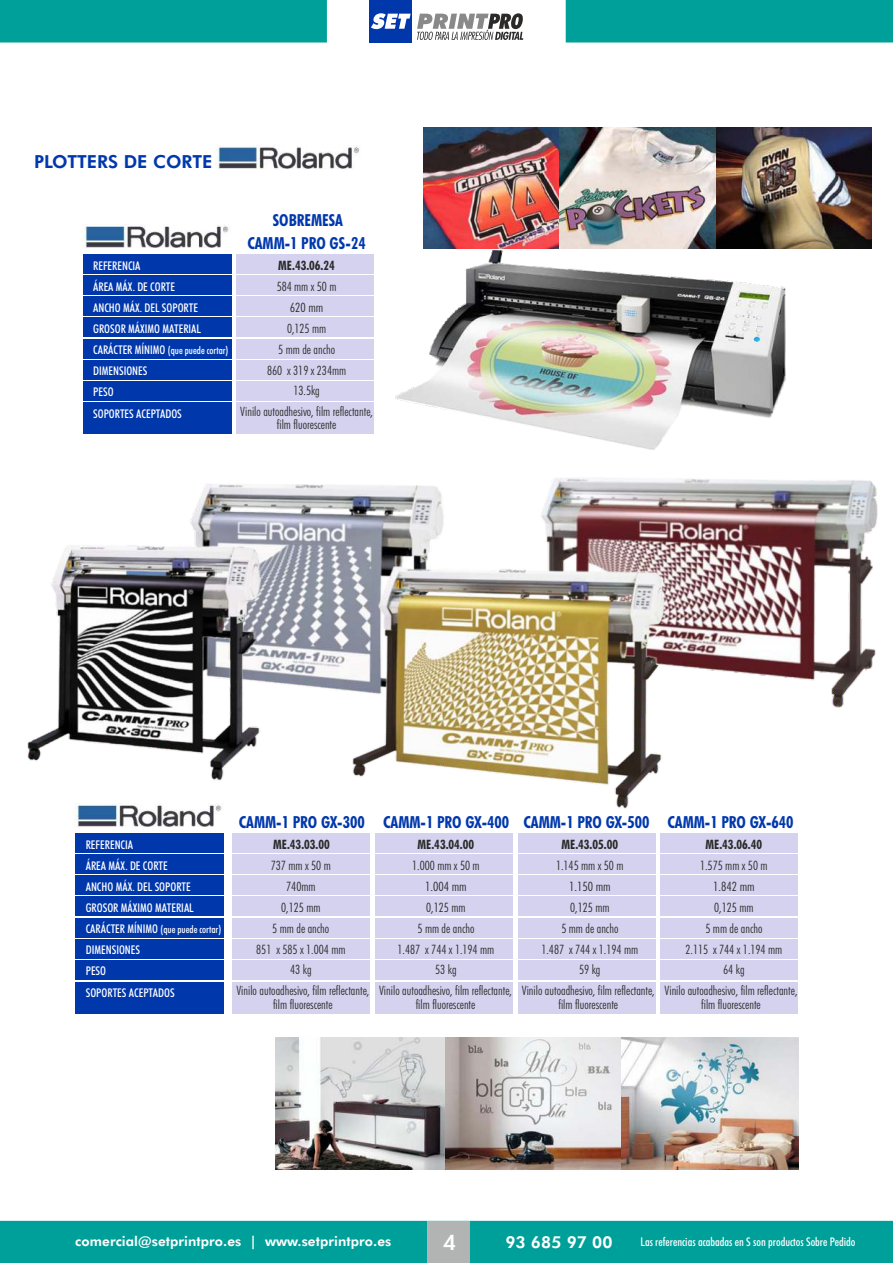
<style>
.page{position:relative;width:893px;height:1263px;background:#fff}
.page>*{position:absolute;margin:0;border:0;box-sizing:border-box;transform-origin:0 0}
.t1{font:800 21px "Futura BT";color:#fefefe}
.t2{font:800 18px "Futura BT";color:#0038ac}
.t3{font:700 condensed 16.65px "Futura BT";color:#0038ac}
.t4{font:800 16.5px "Futura BT";letter-spacing:.005em;color:#fefefe}
.t5{font:800 13.5px "Futura BT";letter-spacing:.01em;color:#fefefe}
.t6{font:300 condensed 12.9px/20.7px "Futura BT";color:#2b2a29;text-align:center}
.t7{font:700 condensed 12.9px "Futura BT";color:#2b2a29}
.t8{font:300 condensed 12.9px "Futura BT";color:#2b2a29;scale:1.06 1}
.t9{font:500 condensed 12px "Futura BT";color:#fff}
.t10{font:500 condensed 12px "Futura BT";color:#fefefe}
.t11{font:500 condensed 10.5px "Futura BT";color:#fff}
.s1{font-size:12px}
</style>
<div class="page">
<div style="left:232px;top:960px;width:138px;height:20px;background:#d4d2ef"></div>
<div style="left:375px;top:960px;width:138px;height:20px;background:#d4d2ef"></div>
<div style="left:518px;top:960px;width:137px;height:20px;background:#d4d2ef"></div>
<div style="left:661px;top:960px;width:137px;height:20px;background:#d4d2ef"></div>
<div style="left:232px;top:854px;width:138px;height:20px;background:#d4d2ef"></div>
<div style="left:375px;top:854px;width:138px;height:20px;background:#d4d2ef"></div>
<div style="left:518px;top:854px;width:137px;height:20px;background:#d4d2ef"></div>
<div style="left:661px;top:854px;width:137px;height:20px;background:#d4d2ef"></div>
<div style="left:232px;top:875px;width:138px;height:20px;background:#d4d2ef"></div>
<div style="left:375px;top:875px;width:138px;height:20px;background:#d4d2ef"></div>
<div style="left:518px;top:875px;width:137px;height:20px;background:#d4d2ef"></div>
<div style="left:661px;top:875px;width:137px;height:20px;background:#d4d2ef"></div>
<div style="left:232px;top:897px;width:138px;height:19px;background:#d4d2ef"></div>
<div style="left:375px;top:897px;width:138px;height:19px;background:#d4d2ef"></div>
<div style="left:518px;top:897px;width:137px;height:19px;background:#d4d2ef"></div>
<div style="left:661px;top:897px;width:137px;height:19px;background:#d4d2ef"></div>
<div style="left:232px;top:918px;width:138px;height:19px;background:#d4d2ef"></div>
<div style="left:375px;top:918px;width:138px;height:19px;background:#d4d2ef"></div>
<div style="left:518px;top:918px;width:137px;height:19px;background:#d4d2ef"></div>
<div style="left:661px;top:918px;width:137px;height:19px;background:#d4d2ef"></div>
<div style="left:232px;top:982px;width:138px;height:31px;background:#d4d2ef"></div>
<div style="left:375px;top:982px;width:138px;height:31px;background:#d4d2ef"></div>
<div style="left:518px;top:982px;width:137px;height:31px;background:#d4d2ef"></div>
<div style="left:661px;top:982px;width:137px;height:31px;background:#d4d2ef"></div>
<div style="left:232px;top:939px;width:138px;height:19px;background:#d4d2ef"></div>
<div style="left:375px;top:939px;width:138px;height:19px;background:#d4d2ef"></div>
<div style="left:518px;top:939px;width:137px;height:19px;background:#d4d2ef"></div>
<div style="left:661px;top:939px;width:137px;height:19px;background:#d4d2ef"></div>
<div style="left:232px;top:833px;width:138px;height:20px;background:#d4d2ef"></div>
<div style="left:375px;top:833px;width:138px;height:20px;background:#d4d2ef"></div>
<div style="left:518px;top:833px;width:137px;height:20px;background:#d4d2ef"></div>
<div style="left:661px;top:833px;width:137px;height:20px;background:#d4d2ef"></div>
<div style="left:76px;top:854px;width:148px;height:20px;background:#0038ac"></div>
<div style="left:83px;top:275px;width:148px;height:20px;background:#0038ac"></div>
<div style="left:76px;top:875px;width:148px;height:20px;background:#0038ac"></div>
<div style="left:83px;top:296px;width:148px;height:20px;background:#0038ac"></div>
<div style="left:76px;top:897px;width:148px;height:19px;background:#0038ac"></div>
<div style="left:83px;top:318px;width:148px;height:19px;background:#0038ac"></div>
<div style="left:76px;top:918px;width:148px;height:19px;background:#0038ac"></div>
<div style="left:83px;top:339px;width:148px;height:19px;background:#0038ac"></div>
<div style="left:76px;top:982px;width:148px;height:31px;background:#0038ac"></div>
<div style="left:83px;top:403px;width:148px;height:31px;background:#0038ac"></div>
<div style="left:76px;top:939px;width:148px;height:19px;background:#0038ac"></div>
<div style="left:83px;top:360px;width:148px;height:19px;background:#0038ac"></div>
<div style="left:76px;top:960px;width:148px;height:20px;background:#0038ac"></div>
<div style="left:83px;top:381px;width:148px;height:19px;background:#0038ac"></div>
<div style="left:76px;top:833px;width:148px;height:20px;background:#0038ac"></div>
<div style="left:83px;top:254px;width:148px;height:20px;background:#0038ac"></div>
<img style="left:75px;top:803px;width:147px;height:24px">
<img style="left:82px;top:224px;width:147px;height:24px">
<img style="left:216px;top:146px;width:144px;height:24px">
<img style="left:541px;top:477px;width:337px;height:231px">
<img style="left:190px;top:484px;width:254px;height:207px">
<img style="left:27px;top:544px;width:234px;height:236px">
<img style="left:352px;top:566px;width:312px;height:242px">
<img style="left:424px;top:127px;width:448px;height:122px">
<img style="left:276px;top:1037px;width:523px;height:133px">
<div style="left:236px;top:381px;width:138px;height:19px;background:#d4d2ef"></div>
<div style="left:236px;top:275px;width:138px;height:20px;background:#d4d2ef"></div>
<div style="left:236px;top:296px;width:138px;height:20px;background:#d4d2ef"></div>
<div style="left:236px;top:318px;width:138px;height:19px;background:#d4d2ef"></div>
<div style="left:236px;top:339px;width:138px;height:19px;background:#d4d2ef"></div>
<div style="left:236px;top:403px;width:138px;height:31px;background:#d4d2ef"></div>
<div style="left:236px;top:360px;width:138px;height:19px;background:#d4d2ef"></div>
<div style="left:236px;top:254px;width:138px;height:20px;background:#d4d2ef"></div>
<img style="left:396px;top:250px;width:389px;height:199px">
<div style="left:0;top:1221px;width:893px;height:42px;background:#00a09a"></div>
<div style="left:427px;top:1221px;width:43px;height:42px;background:#b2b3b3"></div>
<svg style="left:0;top:0;width:893px;height:43px"></svg>
<h2 class="t2" style="left:34px;top:154px;width:180px">PLOTTERS DE CORTE</h2>
<p class="t9" style="left:93px;top:261px;width:49px">REFERENCIA</p>
<p class="t9" style="left:93px;top:282px;width:83px">ÁREA MÁX. DE CORTE</p>
<p class="t9" style="left:93px;top:303px;width:106px">ANCHO MÁX. DEL SOPORTE</p>
<p class="t9" style="left:93px;top:324px;width:109px">GROSOR MÁXIMO MATERIAL</p>
<p class="t11" style="left:93px;top:346px;width:137px"><span class="s1">CARÁCTER MÍNIMO</span> (que puede cortar)</p>
<p class="t9" style="left:93px;top:366px;width:56px">DIMENSIONES</p>
<p class="t9" style="left:93px;top:387px;width:22px">PESO</p>
<p class="t9" style="left:93px;top:409px;width:90px">SOPORTES ACEPTADOS</p>
<p class="t3" style="left:273px;top:213px;width:71px">SOBREMESA</p>
<p class="t3" style="left:247px;top:236px;width:120px">CAMM-1 PRO GS-24</p>
<p class="t7" style="left:278px;top:260px;width:58px">ME.43.06.24</p>
<p class="t6" style="left:277px;top:277px;width:61px">584 mm x 50 m<br>620 mm<br>0,125 mm<br>5 mm de ancho</p>
<p class="t6" style="left:267px;top:361px;width:81px;line-height:20px">860 x 319 x 234mm<br>13.5kg</p>
<p class="t6" style="left:240px;top:405px;width:134px;line-height:13.8px">Vinilo autoadhesivo, film reflectante, film fluorescente</p>
<p class="t3" style="left:239px;top:815px;width:128px">CAMM-1 PRO GX-300</p>
<p class="t9" style="left:86px;top:840px;width:49px">REFERENCIA</p>
<p class="t7" style="left:273px;top:839px;width:58px">ME.43.03.00</p>
<p class="t9" style="left:86px;top:861px;width:84px">ÁREA MÁX. DE CORTE</p>
<p class="t6" style="left:271px;top:856px;width:62px">737 mm x 50 m</p>
<p class="t9" style="left:86px;top:882px;width:107px">ANCHO MÁX. DEL SOPORTE</p>
<p class="t6" style="left:286px;top:877px;width:31px">740mm</p>
<p class="t9" style="left:86px;top:903px;width:110px">GROSOR MÁXIMO MATERIAL</p>
<p class="t11" style="left:86px;top:925px;width:137px"><span class="s1">CARÁCTER MÍNIMO</span> (que puede cortar)</p>
<p class="t6" style="left:272px;top:898px;width:59px">0,125 mm<br>5 mm de ancho</p>
<p class="t9" style="left:86px;top:945px;width:56px">DIMENSIONES</p>
<p class="t6" style="left:256px;top:940px;width:91px">851 x 585 x 1.004 mm</p>
<p class="t9" style="left:86px;top:966px;width:22px">PESO</p>
<p class="t6" style="left:290px;top:960px;width:23px">43 kg</p>
<p class="t3" style="left:383px;top:815px;width:128px">CAMM-1 PRO GX-400</p>
<p class="t3" style="left:523px;top:815px;width:272px">CAMM-1 PRO GX-500 CAMM-1 PRO GX-640</p>
<p class="t7" style="left:417px;top:839px;width:58px">ME.43.04.00</p>
<p class="t7" style="left:561px;top:839px;width:58px">ME.43.05.00</p>
<p class="t7" style="left:705px;top:839px;width:58px">ME.43.06.40</p>
<p class="t6" style="left:397px;top:856px;width:98px">1.000 mm x 50 m<br>1.004 mm<br>0,125 mm<br>5 mm de ancho<br>1.487 x 744 x 1.194 mm<br>53 kg</p>
<p class="t6" style="left:556px;top:856px;width:69px">1.145 mm x 50 m</p>
<p class="t6" style="left:700px;top:856px;width:69px">1.575 mm x 50 m</p>
<p class="t8" style="left:569px;top:881px;width:41px">1.150 mm</p>
<p class="t8" style="left:713px;top:881px;width:41px">1.842 mm</p>
<p class="t6" style="left:570px;top:898px;width:41px">0,125 mm</p>
<p class="t6" style="left:714px;top:898px;width:41px">0,125 mm</p>
<p class="t6" style="left:561px;top:920px;width:59px">5 mm de ancho</p>
<p class="t6" style="left:705px;top:920px;width:59px">5 mm de ancho</p>
<p class="t6" style="left:541px;top:940px;width:98px">1.487 x 744 x 1.194 mm</p>
<p class="t6" style="left:685px;top:940px;width:98px">2.115 x 744 x 1.194 mm</p>
<p class="t6" style="left:579px;top:960px;width:23px">59 kg</p>
<p class="t6" style="left:723px;top:960px;width:23px">64 kg</p>
<p class="t9" style="left:86px;top:988px;width:90px">SOPORTES ACEPTADOS</p>
<p class="t6" style="left:236px;top:985px;width:134px;line-height:13.8px">Vinilo autoadhesivo, film reflectante, film fluorescente</p>
<p class="t6" style="left:379px;top:985px;width:134px;line-height:13.8px">Vinilo autoadhesivo, film reflectante, film fluorescente</p>
<p class="t6" style="left:522px;top:985px;width:134px;line-height:13.8px">Vinilo autoadhesivo, film reflectante, film fluorescente</p>
<p class="t6" style="left:664px;top:985px;width:134px;line-height:13.8px">Vinilo autoadhesivo, film reflectante, film fluorescente</p>
<p class="t5" style="left:75px;top:1235px;width:318px">comercial@setprintpro.es | www.setprintpro.es</p>
<h1 class="t1" style="left:443px;top:1233px;width:14px">4</h1>
<p class="t4" style="left:505px;top:1235px;width:109px">93 685 97 00</p>
<p class="t10" style="left:640px;top:1236px;width:216px">Las referencias acabadas en S son productos Sobre Pedido</p>
</div>
